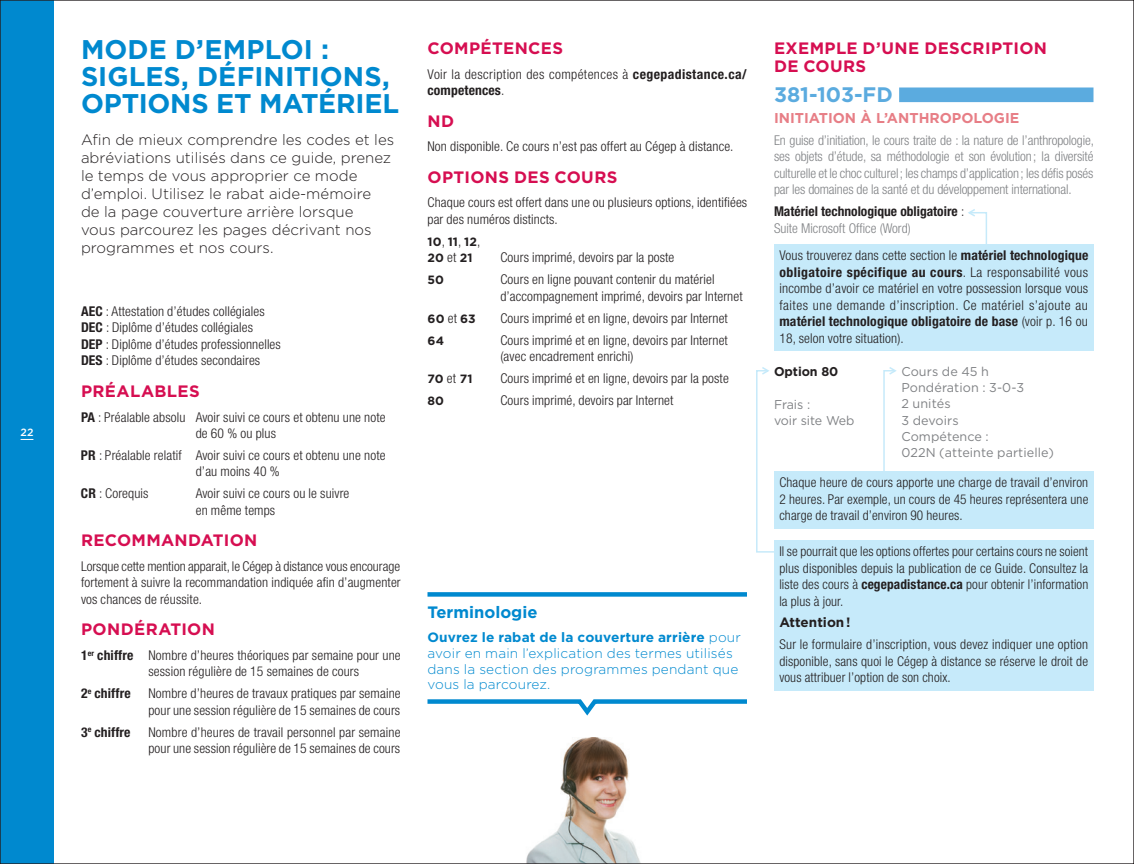
<style>
.page{position:relative;width:1134px;height:864px;background:#fff}
.page>*{position:absolute;margin:0;border:0;box-sizing:border-box;transform-origin:0 0}
.t1{font:700 27px/27px "Gotham";color:#0089cf}
.t2{font:700 21px "Gotham";color:#5babdf}
.t3{font:700 16.5px "Gotham";letter-spacing:.025em;color:#d60e51}
.t4{font:700 16.5px "Gotham";color:#0089cf}
.t5{font:300 15px/18px "Gotham";color:#231f20}
.t6{font:700 14.25px "Gotham";color:#e77e86}
.t7{font:300 condensed 13.5px/16.5px "Helvetica Neue";letter-spacing:.01em;color:#231f20}
.t8{font:300 condensed 13.5px/16.5px "Helvetica Neue";letter-spacing:-.01em;color:#808285;text-align:justify}
.t9{font:300 13.5px/15.8px "Gotham";letter-spacing:.01em;color:#0089cf}
.t10{font:700 condensed 13.5px/16.5px "Helvetica Neue";color:#231f20}
.t11{font:300 condensed 13.5px/16.5px "Helvetica Neue";letter-spacing:.03em;color:#231f20}
.t12{font:700 13.5px "Gotham";color:#231f20}
.t13{font:12.75px/16.2px "Gotham";letter-spacing:.005em;color:#808285}
.t14{font:700 12.75px "Gotham";letter-spacing:-.005em;color:#231f20}
.t15{font:700 12px/16.5px "Gotham";letter-spacing:.01em;color:#231f20}
.t16{font:500 10.5px "Gotham";color:#fff}
.s1{font-weight:700}
.s2{font-family:"Helvetica Neue";font-weight:300;font-stretch:condensed;font-size:13.5px}
.s3{font-weight:300}
.s4{font-weight:300;color:#808285}
</style>
<div class="page">
<div style="left:0;top:0;width:54px;height:864px;background:#0089cf"></div>
<svg style="left:21px;top:439px;width:12px;height:1px"></svg>
<svg style="left:883px;top:367px;width:14px;height:104px"></svg>
<svg style="left:756px;top:367px;width:24px;height:186px"></svg>
<svg style="left:968px;top:209px;width:19px;height:35px"></svg>
<div style="left:428px;top:592px;width:319px;height:5px;background:#0089cf"></div>
<svg style="left:427px;top:699px;width:320px;height:17px"></svg>
<img style="left:526px;top:737px;width:114px;height:125px">
<div style="left:899px;top:87px;width:195px;height:15px;background:#5babdf"></div>
<div style="left:774px;top:244px;width:319px;height:107px;background:#c6eafa"></div>
<div style="left:774px;top:471px;width:319px;height:57px;background:#c6eafa"></div>
<div style="left:774px;top:540px;width:319px;height:150px;background:#c6eafa"></div>
<p class="t16" style="left:21px;top:427px;width:14px">22</p>
<h1 class="t1" style="left:81px;top:36px;width:320px">MODE D’EMPLOI :<br>SIGLES, DÉFINITIONS,<br>OPTIONS ET MATÉRIEL</h1>
<p class="t5" style="left:81px;top:130px;width:315px">Afin de mieux comprendre les codes et les abréviations utilisés dans ce guide, prenez le temps de vous approprier ce mode d’emploi. Utilisez le rabat aide-mémoire<br>de la page couverture arrière lorsque<br>vous parcourez les pages décrivant nos programmes et nos cours.</p>
<p class="t7" style="left:81px;top:303px;width:201px"><span class="s1">AEC</span> : Attestation d’études collégiales <span class="s1">DEC</span> : Diplôme d’études collégiales<br><span class="s1">DEP</span> : Diplôme d’études professionnelles <span class="s1">DES</span> : Diplôme d’études secondaires</p>
<p class="t3" style="left:81px;top:382px;width:25px">PRÉALABLES</p>
<p class="t7" style="left:81px;top:408px;width:306px;text-align:center"><span class="s1">PA</span> : Préalable absolu Avoir suivi ce cours et obtenu une note de 60 % ou plus</p>
<p class="t7" style="left:196px;top:447px;width:191px;text-indent:-115px"><span class="s1">PR</span> : Préalable relatif Avoir suivi ce cours et obtenu une note d’au moins 40 %</p>
<p class="t7" style="left:81px;top:485px;width:69px"><span class="s1">CR</span> : Corequis</p>
<p class="t7" style="left:196px;top:485px;width:155px">Avoir suivi ce cours ou le suivre en même temps</p>
<p class="t3" style="left:81px;top:531px;width:26px">RECOMMANDATION</p>
<p class="t7" style="left:81px;top:558px;width:321px;text-align:justify">Lorsque cette mention apparait, le Cégep à distance vous encourage fortement à suivre la recommandation indiquée afin d’augmenter vos chances de réussite.</p>
<p class="t3" style="left:81px;top:620px;width:25px">PONDÉRATION</p>
<p class="t7" style="left:149px;top:647px;width:254px;text-indent:-68px"><span class="s1">1</span><sup>er</sup> <span class="s1">chiffre</span> Nombre d’heures théoriques par semaine pour une session régulière de 15 semaines de cours</p>
<p class="t10" style="left:81px;top:685px;width:51px">2<sup>e</sup> chiffre</p>
<p class="t7" style="left:148px;top:685px;width:254px">Nombre d’heures de travaux pratiques par semaine pour une session régulière de 15 semaines de cours</p>
<p class="t10" style="left:81px;top:724px;width:51px">3<sup>e</sup> chiffre</p>
<p class="t7" style="left:148px;top:724px;width:254px">Nombre d’heures de travail personnel par semaine pour une session régulière de 15 semaines de cours</p>
<p class="t3" style="left:428px;top:39px;width:26px">COMPÉTENCES</p>
<p class="t11" style="left:428px;top:66px;width:321px">Voir la description des compétences à <span class="s1">cegepadistance.ca/ competences</span>.</p>
<p class="t3" style="left:428px;top:111px;width:28px">ND</p>
<p class="t7" style="left:428px;top:138px;width:308px">Non disponible. Ce cours n’est pas offert au Cégep à distance.</p>
<p class="t3" style="left:428px;top:167px;width:27px">OPTIONS</p>
<p class="t3" style="left:514px;top:167px;width:13px">DES</p>
<p class="t3" style="left:555px;top:167px;width:14px">COURS</p>
<p class="t7" style="left:428px;top:194px;width:321px">Chaque cours est offert dans une ou plusieurs options, identifiées par des numéros distincts.</p>
<p class="t15" style="left:428px;top:233px;width:54px">10<span class="s2">,</span> 11<span class="s2">,</span> 12<span class="s2">,<br></span>20 <span class="s2">et</span> 21</p>
<p class="t7" style="left:500px;top:249px;width:176px">Cours imprimé, devoirs par la poste</p>
<p class="t15" style="left:428px;top:271px;width:18px">50</p>
<p class="t7" style="left:500px;top:271px;width:244px">Cours en ligne pouvant contenir du matériel d’accompagnement imprimé, devoirs par Internet</p>
<p class="t15" style="left:428px;top:310px;width:50px">60 <span class="s2">et</span> 63</p>
<p class="t7" style="left:500px;top:310px;width:229px">Cours imprimé et en ligne, devoirs par Internet</p>
<p class="t15" style="left:428px;top:332px;width:18px">64</p>
<p class="t7" style="left:500px;top:331px;width:229px">Cours imprimé et en ligne, devoirs par Internet (avec encadrement enrichi)</p>
<p class="t15" style="left:428px;top:370px;width:47px">70 <span class="s2">et</span> 71</p>
<p class="t7" style="left:500px;top:370px;width:230px">Cours imprimé et en ligne, devoirs par la poste</p>
<p class="t15" style="left:428px;top:392px;width:18px">80</p>
<p class="t7" style="left:500px;top:392px;width:175px">Cours imprimé, devoirs par Internet</p>
<p class="t4" style="left:428px;top:603px;width:112px">TERMINOLOGIE</p>
<p class="t9" style="left:428px;top:629px;width:315px"><span class="s1">OUVREZ LE RABAT DE LA COUVERTURE ARRIÈRE</span> pour avoir en main l’explication des termes utilisés dans la section des programmes pendant que vous la parcourez.</p>
<p class="t3" style="left:774px;top:39px;width:25px">EXEMPLE</p>
<p class="t3" style="left:863px;top:39px;width:32px">D’UNE</p>
<p class="t3" style="left:924px;top:39px;width:12px">DESCRIPTION</p>
<p class="t3" style="left:774px;top:57px;width:43px">DE COURS</p>
<h2 class="t2" style="left:774px;top:82px;width:120px">381-103-FD</h2>
<p class="t6" style="left:774px;top:110px;width:247px">INITIATION À L’ANTHROPOLOGIE</p>
<p class="t8" style="left:774px;top:132px;width:322px">En guise d’initiation, le cours traite de : la nature de l’anthropologie, ses objets d’étude, sa méthodologie et son évolution; la diversité culturelle et le choc culturel; les champs d’application; les défis posés par les domaines de la santé et du développement international.</p>
<p class="t10" style="left:774px;top:203px;width:192px">Matériel technologique obligatoire <span class="s3">:<br></span><span class="s4">Suite Microsoft Office (Word)</span></p>
<p class="t7" style="left:779px;top:247px;width:310px;text-align:justify">Vous trouverez dans cette section le <span class="s1">matériel technologique obligatoire spécifique au cours</span>. La responsabilité vous incombe d’avoir ce matériel en votre possession lorsque vous faites une demande d’inscription. Ce matériel s’ajoute au <span class="s1">matériel technologique obligatoire de base</span> (voir p. 16 ou 18, selon votre situation).</p>
<p class="t14" style="left:774px;top:364px;width:66px">OPTION 80</p>
<p class="t13" style="left:901px;top:363px;width:89px">Cours de 45 h</p>
<p class="t13" style="left:774px;top:396px;width:82px;line-height:15.8px">Frais :<br>voir site Web</p>
<p class="t13" style="left:901px;top:379px;width:154px">Pondération : 3-0-3<br>2 unités<br>3 devoirs<br>Compétence :<br>022N (atteinte partielle)</p>
<p class="t7" style="left:779px;top:474px;width:310px;text-align:justify">Chaque heure de cours apporte une charge de travail d’environ 2 heures. Par exemple, un cours de 45 heures représentera une charge de travail d’environ 90 heures.</p>
<p class="t7" style="left:779px;top:543px;width:310px;text-align:justify">Il se pourrait que les options offertes pour certains cours ne soient plus disponibles depuis la publication de ce Guide. Consultez la liste des cours à <span class="s1">cegepadistance.ca</span> pour obtenir l’information la plus à jour.</p>
<p class="t12" style="left:779px;top:615px;width:73px">ATTENTION!</p>
<p class="t7" style="left:779px;top:636px;width:310px;text-align:justify">Sur le formulaire d’inscription, vous devez indiquer une option disponible, sans quoi le Cégep à distance se réserve le droit de vous attribuer l’option de son choix.</p>
</div>
